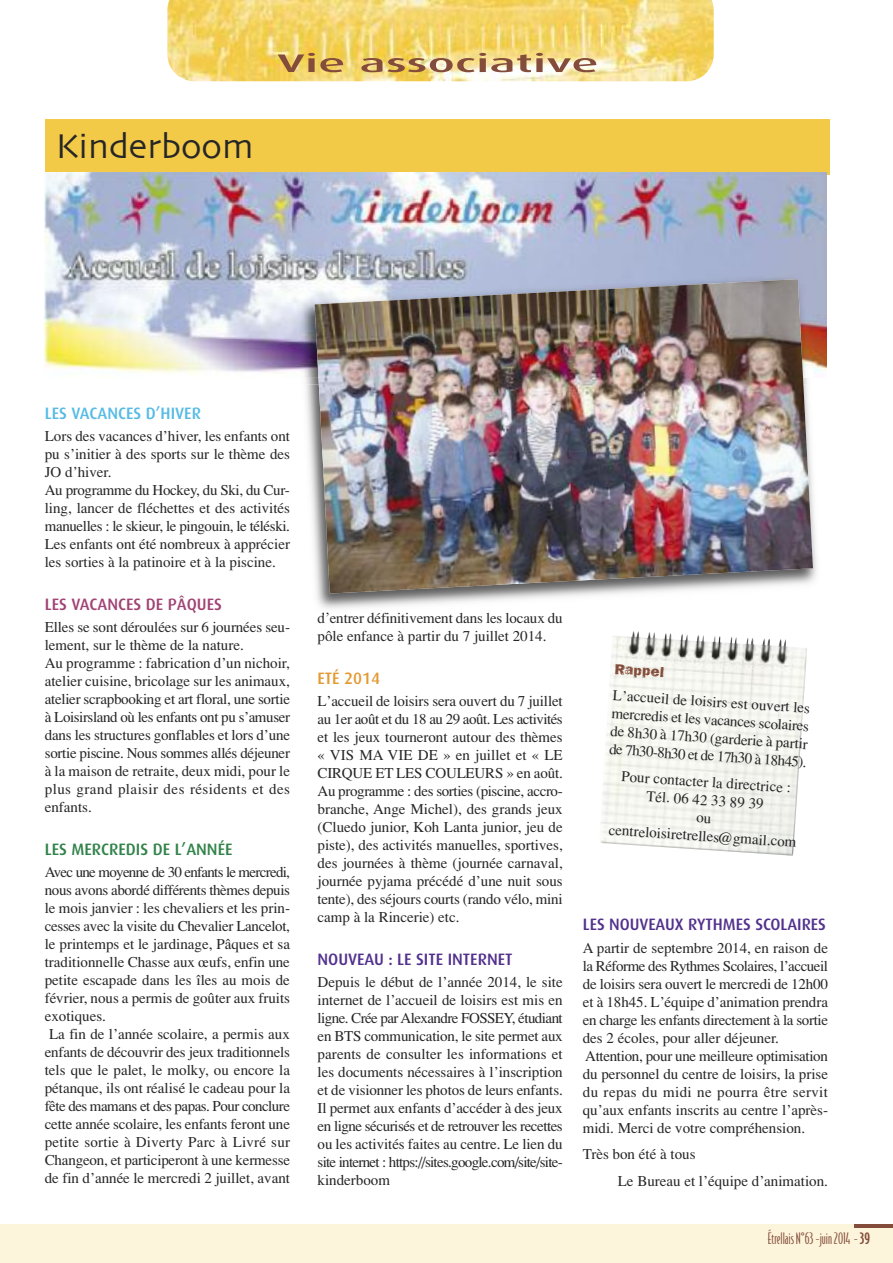
<style>
.page{position:relative;width:893px;height:1263px;background:#fff}
.page>*{position:absolute;margin:0;border:0;box-sizing:border-box;transform-origin:0 0}
.t1{font:36px "Skia";color:#272627}
.t2{font:500 25.5px "Dax";color:#844d3b;scale:2 1}
.t3{font:500 16.5px "Dax";color:#52318d}
.t4{font:500 16.5px "Dax";color:#31834a}
.t5{font:500 16.5px "Dax";color:#a14374}
.t6{font:500 16.5px "Dax";color:#57bbe5}
.t7{font:500 16.5px "Dax";color:#e39a33}
.t8{font:15px/18px "Times";color:#272627}
.t9{font:15px "Bodega Sans";color:#844d3b}
.t10{font:15px "Frankie";color:#844d3b}
.s1{font-weight:500}
</style>
<div class="page">
<div style="left:0;top:1225px;width:893px;height:38px;background:#fcf5db"></div>
<hr style="left:854px;top:1225px;width:39px;height:3px;background:#844d3b">
<img style="left:167px;top:0;width:547px;height:81px">
<div style="left:45px;top:119px;width:784px;height:55px;background:#f3ca48"></div>
<img style="left:45px;top:173px;width:781px;height:202px">
<img style="left:306px;top:384px;width:511px;height:225px">
<img style="left:305px;top:378px;width:10px;height:6px">
<img style="left:297px;top:273px;width:515px;height:105px">
<img style="left:320px;top:612px;width:54px;height:4px">
<img style="left:315px;top:279px;width:498px;height:314px">
<img style="left:600px;top:631px;width:207px;height:225px">
<h1 class="t1" style="left:56px;top:130px;width:199px">Kinderboom</h1>
<h2 class="t2" style="left:277px;top:54px;width:162px">Vie associative</h2>
<p class="t6" style="left:45px;top:407px;width:158px">LES VACANCES D’HIVER</p>
<p class="t8" style="left:45px;top:427px;width:247px">Lors des vacances d’hiver, les enfants ont pu s’initier à des sports sur le thème des JO d’hiver.<br>Au programme du Hockey, du Ski, du Cur&shy;ling, lancer de fléchettes et des activités manuelles : le skieur, le pingouin, le téléski.<br>Les enfants ont été nombreux à apprécier les sorties à la patinoire et à la piscine.</p>
<p class="t5" style="left:45px;top:599px;width:179px">LES VACANCES DE PÂQUES</p>
<p class="t8" style="left:45px;top:618px;width:247px">Elles se sont déroulées sur 6 journées seu&shy;lement, sur le thème de la nature.<br>Au programme : fabrication d’un nichoir, atelier cuisine, bricolage sur les animaux, atelier scrapbooking et art floral, une sortie à Loisirsland où les enfants ont pu s’amuser dans les structures gonflables et lors d’une sortie piscine. Nous sommes allés déjeuner à la maison de retraite, deux midi, pour le plus grand plaisir des résidents et des enfants.</p>
<p class="t4" style="left:45px;top:844px;width:189px">LES MERCREDIS DE L’ANNÉE</p>
<p class="t8" style="left:45px;top:863px;width:247px">Avec une moyenne de 30 enfants le mercredi, nous avons abordé différents thèmes depuis le mois janvier : les chevaliers et les prin&shy;cesses avec la visite du Chevalier Lancelot, le printemps et le jardinage, Pâques et sa traditionnelle Chasse aux œufs, enfin une petite escapade dans les îles au mois de février, nous a permis de goûter aux fruits exotiques.<br>La fin de l’année scolaire, a permis aux enfants de découvrir des jeux traditionnels tels que le palet, le molky, ou encore la pétanque, ils ont réalisé le cadeau pour la fête des mamans et des papas. Pour conclure cette année scolaire, les enfants feront une petite sortie à Diverty Parc à Livré sur Changeon, et participeront à une kermesse de fin d’année le mercredi 2 juillet, avant</p>
<p class="t8" style="left:318px;top:608px;width:247px">d’entrer définitivement dans les locaux du pôle enfance à partir du 7 juillet 2014.</p>
<p class="t7" style="left:318px;top:672px;width:64px">ETÉ 2014</p>
<p class="t8" style="left:318px;top:692px;width:247px;text-align:justify">L’accueil de loisirs sera ouvert du 7 juillet au 1er août et du 18 au 29 août. Les activités et les jeux tourneront autour des thèmes « VIS MA VIE DE » en juillet et « LE CIRQUE ET LES COULEURS » en août.<br>Au programme : des sorties (piscine, accro&shy;branche, Ange Michel), des grands jeux (Cluedo junior, Koh Lanta junior, jeu de piste), des activités manuelles, sportives, des journées à thème (journée carnaval, journée pyjama précédé d’une nuit sous tente), des séjours courts (rando vélo, mini camp à la Rincerie) etc.</p>
<p class="t3" style="left:318px;top:953px;width:196px">NOUVEAU : LE SITE INTERNET</p>
<p class="t8" style="left:318px;top:973px;width:247px;text-align:justify">Depuis le début de l’année 2014, le site internet de l’accueil de loisirs est mis en ligne. Crée par Alexandre FOSSEY, étudiant en BTS communication, le site permet aux parents de consulter les informations et les documents nécessaires à l’inscription et de visionner les photos de leurs enfants.<br>Il permet aux enfants d’accéder à des jeux en ligne sécurisés et de retrouver les recettes ou les activités faites au centre. Le lien du site internet : https://sites.google.com/site/site&shy;kinderboom</p>
<p class="t10" style="left:615px;top:660px;width:51px;rotate:4deg">Rappel</p>
<p class="t8" style="left:612px;top:703px;width:199px;rotate:4deg">mercredis et les vacances scolaires</p>
<p class="t8" style="left:614px;top:685px;width:199px;rotate:4deg">L’accueil de loisirs est ouvert les</p>
<p class="t8" style="left:611px;top:721px;width:199px;rotate:4deg">de 8h30 à 17h30 (garderie à partir de 7h30-8h30 et de 17h30 à 18h45).</p>
<p class="t8" style="left:613px;top:766px;width:190px;text-align:center;rotate:4deg">Pour contacter la directrice :<br>Tél. 06 42 33 89 39<br>ou centreloisiretrelles@gmail.com</p>
<p class="t3" style="left:583px;top:919px;width:245px">LES NOUVEAUX RYTHMES SCOLAIRES</p>
<p class="t8" style="left:583px;top:938px;width:247px">A partir de septembre 2014, en raison de la Réforme des Rythmes Scolaires, l’accueil de loisirs sera ouvert le mercredi de 12h00 et à 18h45. L’équipe d’animation prendra en charge les enfants directement à la sortie des 2 écoles, pour aller déjeuner.<br>Attention, pour une meilleure optimisation du personnel du centre de loisirs, la prise du repas du midi ne pourra être servit qu’aux enfants inscrits au centre l’après&shy;midi. Merci de votre compréhension.</p>
<p class="t8" style="left:618px;top:1140px;width:212px;line-height:26.5px;text-indent:-35px">Très bon été à tous<br>Le Bureau et l’équipe d’animation.</p>
<p class="t9" style="left:768px;top:1230px;width:104px">ÉtrellaisN°63-juin2014 -<span class="s1">39</span></p>
</div>
